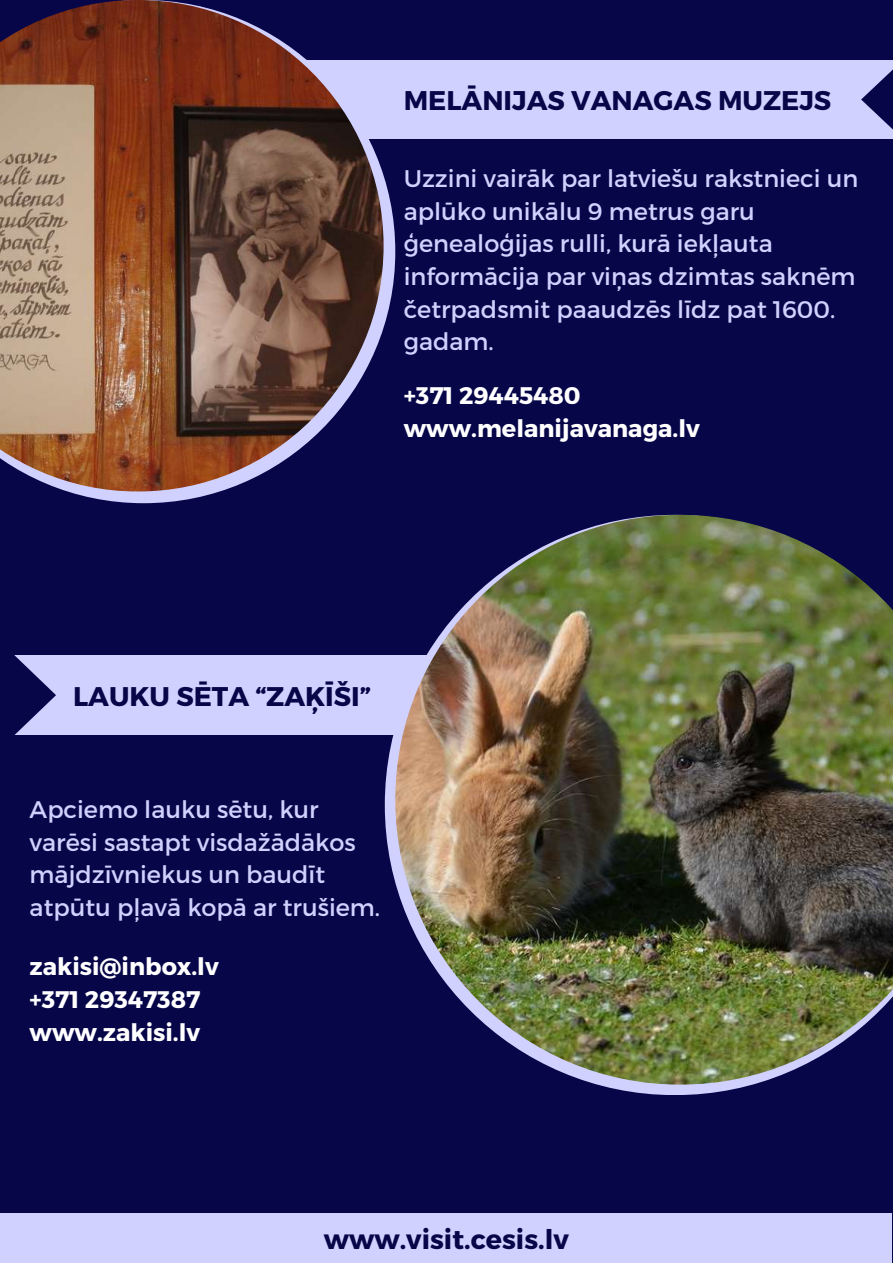
<style>
.page{position:relative;width:893px;height:1264px;background:#fff}
.page>*{position:absolute;margin:0;border:0;box-sizing:border-box;transform-origin:0 0}
.t1{font:700 27px "Montserrat";color:#060649}
.t2{font:24px/32.5px "Montserrat";color:#d1d1ff}
.t3{font:700 24px/32.5px "Montserrat";color:#fff}
</style>
<div class="page">
<div style="left:0;top:0;width:892px;height:1262px;background:#060649"></div>
<div style="left:0;top:1213px;width:891px;height:49px;background:#d1d1ff"></div>
<div style="left:395px;top:60px;width:497px;height:79px;background:#d1d1ff"></div>
<svg style="left:66px;top:60px;width:329px;height:443px"></svg>
<img style="left:0;top:0;width:383px;height:491px">
<div style="left:14px;top:655px;width:371px;height:79px;background:#d1d1ff"></div>
<svg style="left:385px;top:655px;width:370px;height:440px"></svg>
<img style="left:395px;top:515px;width:497px;height:569px">
<p class="t1" style="left:404px;top:83px;width:429px">MELĀNIJAS VANAGAS MUZEJS</p>
<p class="t2" style="left:404px;top:161px;width:456px">Uzzini vairāk par latviešu rakstnieci un aplūko unikālu 9 metrus garu ģenealoģijas rulli, kurā iekļauta informācija par viņas dzimtas saknēm četrpadsmit paaudzēs līdz pat 1600. gadam.</p>
<p class="t3" style="left:404px;top:378px;width:297px">+371 29445480 www.melanijavanaga.lv</p>
<p class="t1" style="left:73px;top:678px;width:299px">LAUKU SĒTA “ZAĶĪŠI”</p>
<p class="t2" style="left:30px;top:792px;width:352px">Apciemo lauku sētu, kur varēsi sastapt visdažādākos mājdzīvniekus un baudīt atpūtu pļavā kopā ar trušiem.</p>
<p class="t3" style="left:30px;top:949px;width:190px">zakisi@inbox.lv +371 29347387 www.zakisi.lv</p>
<p class="t1" style="left:324px;top:1221px;width:246px">www.visit.cesis.lv</p>
</div>
